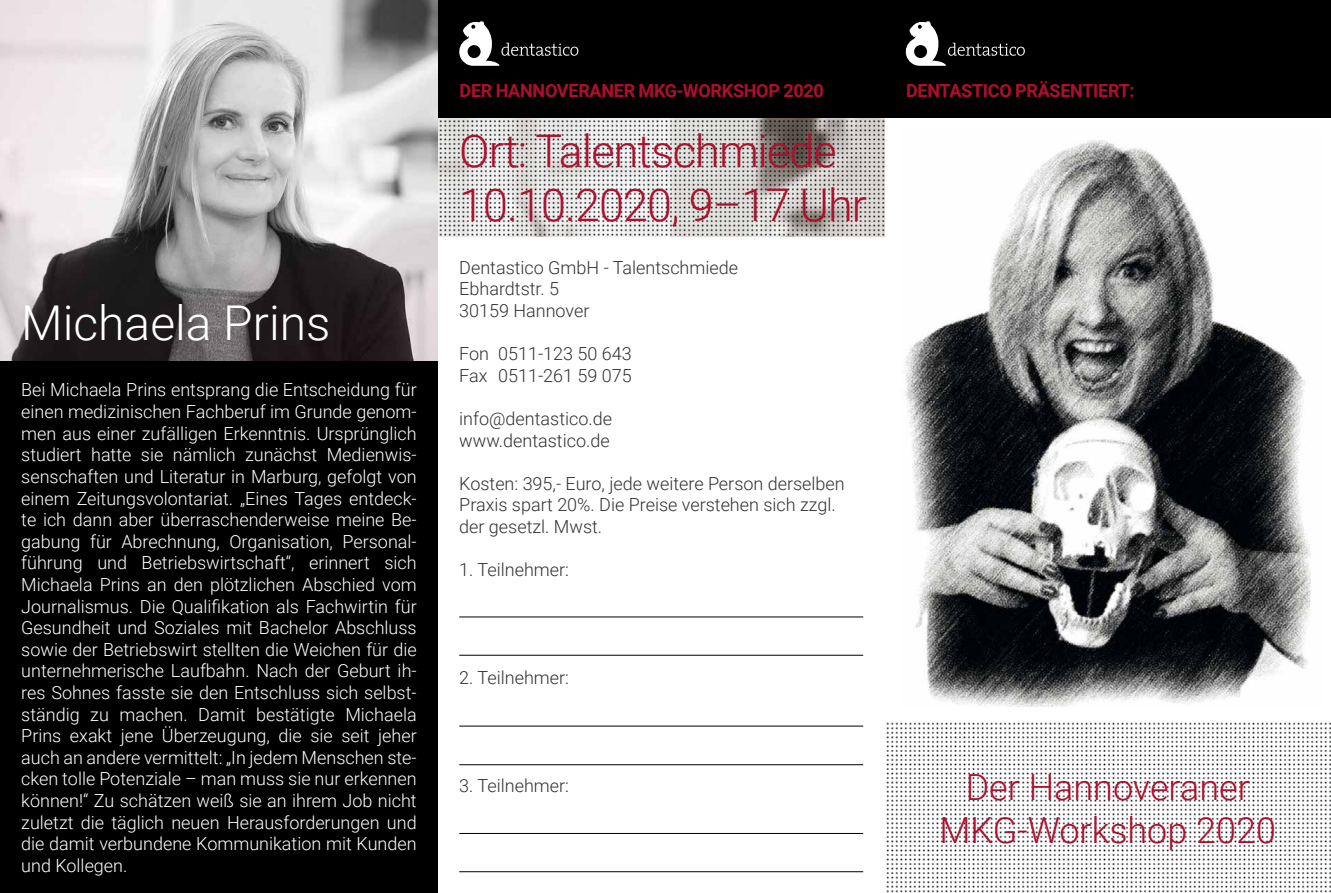
<style>
.page{position:relative;width:1331px;height:893px;background:#fff}
.page>*{position:absolute;margin:0;border:0;box-sizing:border-box;transform-origin:0 0}
.t1{font:300 48px "Roboto";color:#fff}
.t2{font:300 45px/54px "Roboto";letter-spacing:-.02em;color:#af0f2e}
.t3{font:300 36px/43.2px "Roboto";color:#af0f2e;text-align:center}
.t4{font:300 18px/21.6px "Roboto";color:#fff;text-align:justify}
.t5{font:300 18px/21.6px "Roboto";color:#303232}
.t6{font:700 18px "Roboto";letter-spacing:-.015em;color:#af0f2e}
</style>
<div class="page">
<img style="left:438px;top:118px;width:446px;height:119px">
<img style="left:903px;top:140px;width:408px;height:566px">
<img style="left:886px;top:723px;width:445px;height:170px">
<div style="left:0;top:0;width:1331px;height:118px;background:#000"></div>
<svg style="left:905px;top:21px;width:120px;height:45px"></svg>
<svg style="left:459px;top:21px;width:119px;height:45px"></svg>
<img style="left:0;top:0;width:438px;height:362px">
<div style="left:0;top:362px;width:438px;height:531px;background:#000"></div>
<hr style="left:459px;top:871px;width:404px;height:1px;background:#000">
<hr style="left:459px;top:764px;width:404px;height:1px;background:#000">
<hr style="left:459px;top:655px;width:404px;height:1px;background:#000">
<hr style="left:459px;top:833px;width:404px;height:1px;background:#000">
<hr style="left:459px;top:726px;width:404px;height:1px;background:#000">
<hr style="left:459px;top:617px;width:404px;height:1px;background:#000">
<h1 class="t1" style="left:21px;top:290px;width:311px">Michaela Prins</h1>
<p class="t4" style="left:21px;top:379px;width:397px">Bei Michaela Prins entsprang die Entscheidung für einen medizinischen Fachberuf im Grunde genom&shy;men aus einer zufälligen Erkenntnis. Ursprünglich studiert hatte sie nämlich zunächst Medienwis&shy;senschaften und Literatur in Marburg, gefolgt von einem Zeitungsvolontariat. „Eines Tages entdeck&shy;te ich dann aber überraschenderweise meine Be&shy;gabung für Abrechnung, Organisation, Personal&shy;führung und Betriebswirtschaft“, erinnert sich Michaela Prins an den plötzlichen Abschied vom Journalismus. Die Qualifikation als Fachwirtin für Gesundheit und Soziales mit Bachelor Abschluss sowie der Betriebswirt stellten die Weichen für die unternehmerische Laufbahn. Nach der Geburt ih&shy;res Sohnes fasste sie den Entschluss sich selbst&shy;ständig zu machen. Damit bestätigte Michaela Prins exakt jene Überzeugung, die sie seit jeher auch an andere vermittelt: „In jedem Menschen ste&shy;cken tolle Potenziale – man muss sie nur erkennen können!“ Zu schätzen weiß sie an ihrem Job nicht zuletzt die täglich neuen Herausforderungen und die damit verbundene Kommunikation mit Kunden und Kollegen.</p>
<p class="t6" style="left:460px;top:78px;width:366px">DER HANNOVERANER MKG-WORKSHOP 2020</p>
<p class="t6" style="left:906px;top:78px;width:230px">DENTASTICO PRÄSENTIERT:</p>
<h2 class="t2" style="left:459px;top:122px;width:409px">Ort: Talentschmiede<br>10.10.2020, 9–17 Uhr</h2>
<p class="t5" style="left:459px;top:256px;width:280px">Dentastico GmbH - Talentschmiede<br>Ebhardtstr. 5<br>30159 Hannover</p>
<p class="t5" style="left:459px;top:342px;width:174px">Fon 0511-123 50 643<br>Fax 0511-261 59 075</p>
<p class="t5" style="left:459px;top:407px;width:154px">info@dentastico.de www.dentastico.de</p>
<p class="t5" style="left:459px;top:472px;width:387px">Kosten: 395,- Euro, jede weitere Person derselben<br>Praxis spart 20%. Die Preise verstehen sich zzgl. der gesetzl. Mwst.</p>
<p class="t5" style="left:459px;top:558px;width:111px">1. Teilnehmer:</p>
<p class="t5" style="left:459px;top:666px;width:111px">2. Teilnehmer:</p>
<p class="t5" style="left:459px;top:774px;width:111px">3. Teilnehmer:</p>
<h3 class="t3" style="left:939px;top:764px;width:338px">Der Hannoveraner<br>MKG-Workshop 2020</h3>
</div>
